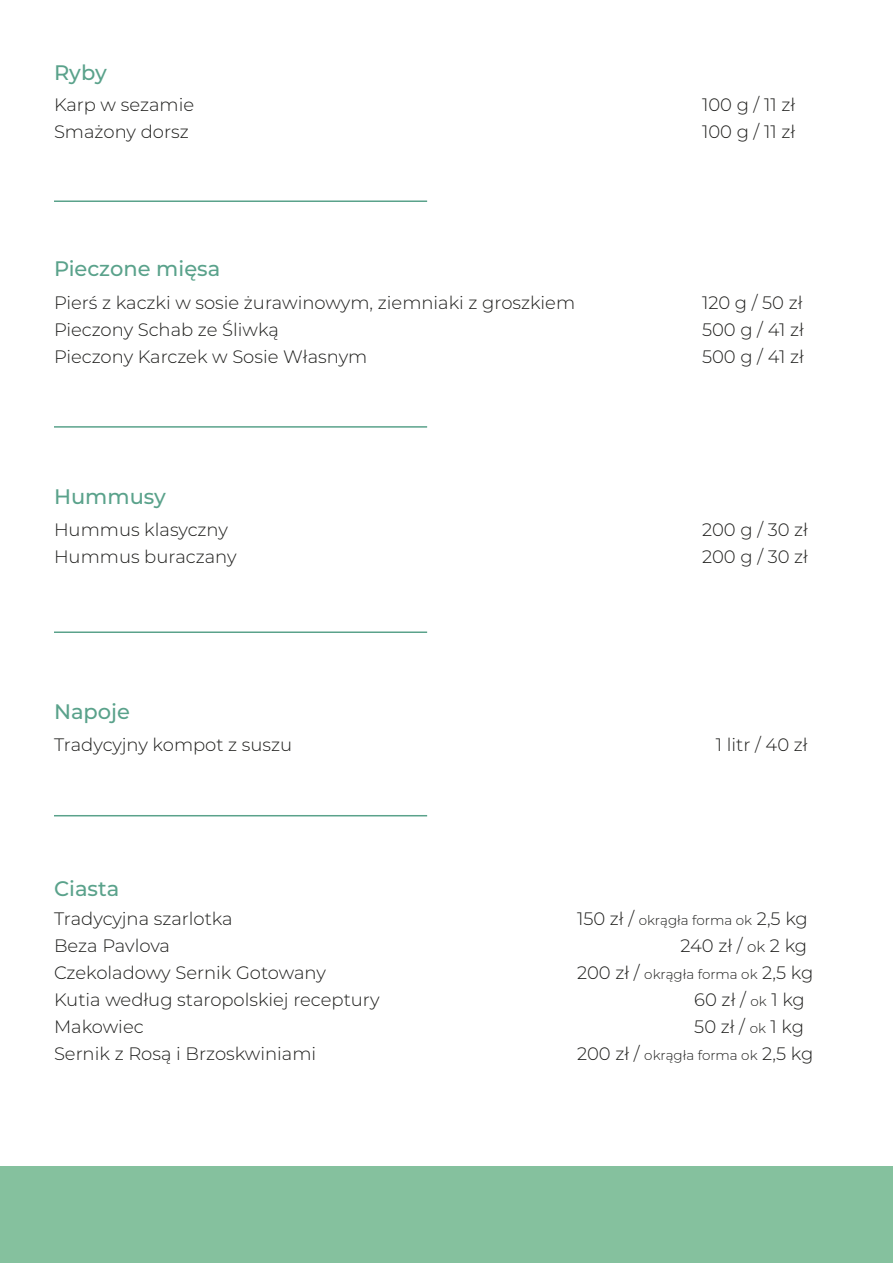
<style>
.page{position:relative;width:893px;height:1263px;background:#fff}
.page>*{position:absolute;margin:0;border:0;box-sizing:border-box;transform-origin:0 0}
.t1{font:500 21px "Montserrat";color:#5aa28b}
.t2{font:300 18px "Montserrat";color:#1d1d1b}
.t3{font:300 13.5px "Montserrat";color:#1d1d1b}
.s1{font-size:18px}
.s2{font-size:15px}
.s3{font-size:13.5px}
</style>
<div class="page">
<hr style="left:54px;top:631px;width:373px;height:2px;background:#5aa28b">
<hr style="left:54px;top:815px;width:373px;height:1px;background:#5aa28b">
<hr style="left:54px;top:200px;width:373px;height:2px;background:#5aa28b">
<hr style="left:54px;top:426px;width:373px;height:2px;background:#5aa28b">
<div style="left:0;top:1166px;width:893px;height:97px;background:#85c19e"></div>
<p class="t1" style="left:54px;top:58px;width:54px">Ryby</p>
<p class="t2" style="left:54px;top:92px;width:142px">Karp w sezamie</p>
<p class="t2" style="left:702px;top:92px;width:95px">100 g / 11 zł</p>
<p class="t2" style="left:54px;top:119px;width:136px">Smażony dorsz</p>
<p class="t2" style="left:702px;top:119px;width:95px">100 g / 11 zł</p>
<p class="t1" style="left:54px;top:254px;width:168px">Pieczone mięsa</p>
<p class="t2" style="left:54px;top:290px;width:523px">Pierś z kaczki w sosie żurawinowym, ziemniaki z groszkiem</p>
<p class="t2" style="left:702px;top:290px;width:102px">120 g / 50 zł</p>
<p class="t2" style="left:54px;top:317px;width:226px">Pieczony Schab ze Śliwką</p>
<p class="t2" style="left:702px;top:317px;width:103px">500 g / 41 zł</p>
<p class="t2" style="left:54px;top:344px;width:315px">Pieczony Karczek w Sosie Własnym</p>
<p class="t2" style="left:702px;top:344px;width:103px">500 g / 41 zł</p>
<p class="t1" style="left:54px;top:482px;width:113px">Hummusy</p>
<p class="t2" style="left:54px;top:518px;width:176px">Hummus klasyczny</p>
<p class="t2" style="left:702px;top:518px;width:108px">200 g / 30 zł</p>
<p class="t2" style="left:54px;top:545px;width:184px">Hummus buraczany</p>
<p class="t2" style="left:702px;top:545px;width:108px">200 g / 30 zł</p>
<p class="t1" style="left:54px;top:697px;width:78px">Napoje</p>
<p class="t2" style="left:54px;top:733px;width:240px">Tradycyjny kompot z suszu</p>
<p class="t2" style="left:716px;top:733px;width:93px">1 litr / 40 zł</p>
<p class="t1" style="left:54px;top:874px;width:67px">Ciasta</p>
<p class="t2" style="left:54px;top:907px;width:180px">Tradycyjna szarlotka</p>
<p class="t3" style="left:577px;top:911px;width:232px"><span class="s1">150 zł /</span> okrągła forma ok <span class="s1">2,5 kg</span></p>
<p class="t2" style="left:54px;top:934px;width:118px">Beza Pavlova</p>
<p class="t2" style="left:680px;top:934px;width:128px">240 zł / <span class="s2">ok</span> 2 kg</p>
<p class="t2" style="left:54px;top:961px;width:273px">Czekoladowy Sernik Gotowany</p>
<p class="t3" style="left:577px;top:965px;width:238px"><span class="s1">200 zł /</span> okrągła forma ok <span class="s1">2,5 kg</span></p>
<p class="t2" style="left:54px;top:988px;width:327px">Kutia według staropolskiej receptury</p>
<p class="t2" style="left:694px;top:988px;width:112px">60 zł / <span class="s3">ok</span> 1 kg</p>
<p class="t2" style="left:54px;top:1015px;width:91px">Makowiec</p>
<p class="t2" style="left:694px;top:1015px;width:111px">50 zł / <span class="s3">ok</span> 1 kg</p>
<p class="t2" style="left:54px;top:1042px;width:264px">Sernik z Rosą i Brzoskwiniami</p>
<p class="t3" style="left:577px;top:1046px;width:238px"><span class="s1">200 zł /</span> okrągła forma ok <span class="s1">2,5 kg</span></p>
</div>
